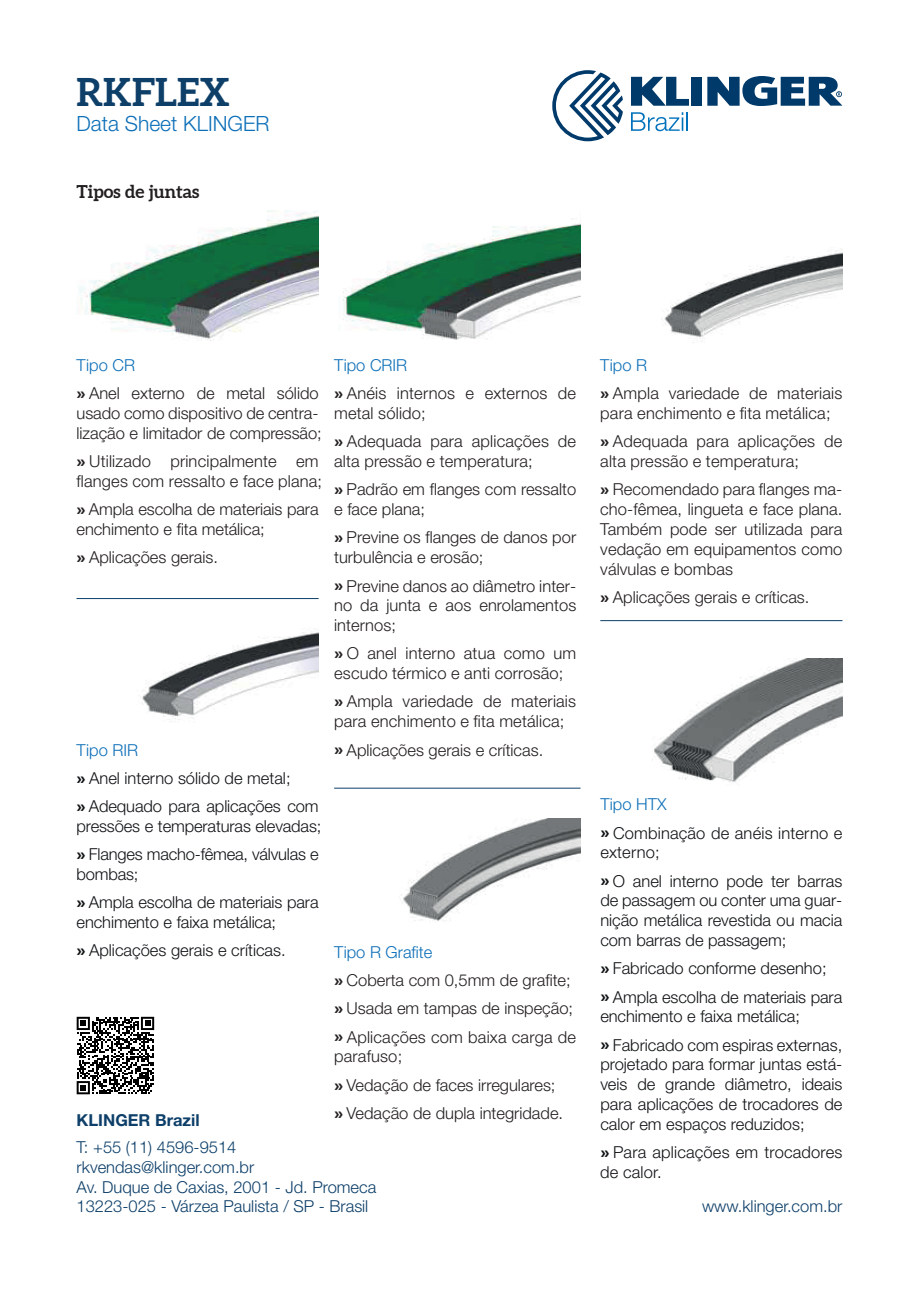
<style>
.page{position:relative;width:919px;height:1289px;background:#fff}
.page>*{position:absolute;margin:0;border:0;box-sizing:border-box;transform-origin:0 0}
.t1{font:700 39px "Aleo";color:#0d3f69}
.t2{font:300 21px "Helvetica Neue LT Pro";color:#0d6fb8}
.t3{font:700 18px "Aleo";color:#231f20}
.t4{font:300 16.5px/28.3px "Helvetica Neue LT Pro";letter-spacing:.005em;color:#231f20}
.t5{font:300 16.5px/28.3px "Helvetica Neue LT Pro";letter-spacing:-.005em;color:#101315}
.t6{font:300 16.5px/19.8px "Helvetica Neue LT Pro";color:#0d3f69}
.t7{font:700 16.5px "Helvetica Neue LT Pro";color:#0d3f69}
.s1{color:#0d6fb8}
.s2{font-family:"Arimo";font-weight:700}
</style>
<div class="page">
<div style="left:691px;top:77px;width:11px;height:29px;background:#003a6a"></div>
<svg style="left:631px;top:77px;width:58px;height:29px"></svg>
<svg style="left:707px;top:76px;width:135px;height:30px"></svg>
<svg style="left:552px;top:70px;width:71px;height:71px"></svg>
<svg style="left:631px;top:112px;width:57px;height:19px"></svg>
<svg style="left:77px;top:1016px;width:77px;height:78px"></svg>
<img style="left:79px;top:211px;width:239px;height:130px">
<img style="left:343px;top:218px;width:237px;height:122px">
<img style="left:661px;top:250px;width:181px;height:93px">
<img style="left:141px;top:628px;width:177px;height:94px">
<img style="left:401px;top:818px;width:179px;height:104px">
<img style="left:652px;top:658px;width:190px;height:124px">
<hr style="left:76px;top:598px;width:242px;height:1px;background:#0d3f69">
<hr style="left:334px;top:787px;width:246px;height:1px;background:#0d3f69">
<hr style="left:600px;top:620px;width:242px;height:1px;background:#0d3f69">
<h1 class="t1" style="left:77px;top:67px;width:155px">RKFLEX</h1>
<p class="t2" style="left:77px;top:110px;width:194px">Data Sheet KLINGER</p>
<p class="t3" style="left:77px;top:181px;width:124px">Tipos de juntas</p>
<p class="t4" style="left:77px;top:350px;width:243px"><span class="s1">Tipo CR<br></span><span class="s2">»</span> Anel externo de metal sólido</p>
<p class="t4" style="left:77px;top:403px;width:247px;line-height:19.8px">usado como dispositivo de centra&shy;lização e limitador de compressão;</p>
<p class="t4" style="left:77px;top:451px;width:247px;line-height:19.6px"><span class="s2">»</span> Utilizado principalmente em flanges com ressalto e face plana;</p>
<p class="t4" style="left:77px;top:499px;width:243px;line-height:19.6px"><span class="s2">»</span> Ampla escolha de materiais para enchimento e fita metálica;</p>
<p class="t4" style="left:77px;top:543px;width:143px"><span class="s2">»</span> Aplicações gerais.</p>
<p class="t4" style="left:334px;top:350px;width:243px"><span class="s1">Tipo CRIR<br></span><span class="s2">»</span> Anéis internos e externos de</p>
<p class="t4" style="left:334px;top:398px;width:243px">metal sólido;<br><span class="s2">»</span> Adequada para aplicações de</p>
<p class="t4" style="left:334px;top:446px;width:243px">alta pressão e temperatura;<br><span class="s2">»</span> Padrão em flanges com ressalto</p>
<p class="t4" style="left:334px;top:494px;width:243px">e face plana;<br><span class="s2">»</span> Previne os flanges de danos por</p>
<p class="t4" style="left:334px;top:542px;width:243px">turbulência e erosão;<br><span class="s2">»</span> Previne danos ao diâmetro inter-</p>
<p class="t4" style="left:334px;top:595px;width:244px;line-height:19.8px">no da junta e aos enrolamentos internos;</p>
<p class="t4" style="left:334px;top:643px;width:243px;line-height:19.6px"><span class="s2">»</span> O anel interno atua como um escudo térmico e anti corrosão;</p>
<p class="t4" style="left:334px;top:691px;width:243px;line-height:19.6px"><span class="s2">»</span> Ampla variedade de materiais para enchimento e fita metálica;</p>
<p class="t4" style="left:334px;top:735px;width:211px"><span class="s2">»</span> Aplicações gerais e críticas.</p>
<p class="t5" style="left:77px;top:735px;width:243px"><span class="s1">Tipo RIR<br></span><span class="s2">»</span> Anel interno sólido de metal;<br><span class="s2">»</span> Adequado para aplicações com</p>
<p class="t5" style="left:77px;top:811px;width:246px">pressões e temperaturas elevadas; <span class="s2">»</span> Flanges macho-fêmea, válvulas e</p>
<p class="t5" style="left:77px;top:859px;width:243px">bombas;<br><span class="s2">»</span> Ampla escolha de materiais para</p>
<p class="t5" style="left:77px;top:907px;width:211px">enchimento e faixa metálica; <span class="s2">»</span> Aplicações gerais e críticas.</p>
<p class="t4" style="left:334px;top:937px;width:243px"><span class="s1">Tipo R Grafite<br></span><span class="s2">»</span> Coberta com 0,5mm de grafite; <span class="s2">»</span> Usada em tampas de inspeção; <span class="s2">»</span> Aplicações com baixa carga de</p>
<p class="t4" style="left:334px;top:1041px;width:230px">parafuso;<br><span class="s2">»</span> Vedação de faces irregulares; <span class="s2">»</span> Vedação de dupla integridade.</p>
<p class="t7" style="left:77px;top:1109px;width:125px">KLINGER Brazil</p>
<p class="t6" style="left:77px;top:1136px;width:301px">T: +55 (11) 4596-9514 rkvendas@klinger.com.br<br>Av. Duque de Caxias, 2001 - Jd. Promeca<br>13223-025 - Várzea Paulista / SP - Brasil</p>
<p class="t4" style="left:600px;top:350px;width:243px"><span class="s1">Tipo R<br></span><span class="s2">»</span> Ampla variedade de materiais</p>
<p class="t4" style="left:600px;top:398px;width:243px">para enchimento e fita metálica; <span class="s2">»</span> Adequada para aplicações de</p>
<p class="t4" style="left:600px;top:446px;width:243px">alta pressão e temperatura;<br><span class="s2">»</span> Recomendado para flanges ma-</p>
<p class="t4" style="left:600px;top:499px;width:244px;line-height:19.8px;text-align:justify">cho-fêmea, lingueta e face plana.<br>Também pode ser utilizada para vedação em equipamentos como válvulas e bombas</p>
<p class="t4" style="left:600px;top:582px;width:211px"><span class="s2">»</span> Aplicações gerais e críticas.</p>
<p class="t5" style="left:600px;top:789px;width:243px"><span class="s1">Tipo HTX<br></span><span class="s2">»</span> Combinação de anéis interno e</p>
<p class="t5" style="left:600px;top:837px;width:243px">externo;<br><span class="s2">»</span> O anel interno pode ter barras</p>
<p class="t5" style="left:600px;top:890px;width:243px;line-height:19.8px;text-align:justify">de passagem ou conter uma guar&shy;nição metálica revestida ou macia com barras de passagem;</p>
<p class="t5" style="left:600px;top:954px;width:243px"><span class="s2">»</span> Fabricado conforme desenho;<br><span class="s2">»</span> Ampla escolha de materiais para</p>
<p class="t5" style="left:600px;top:1001px;width:243px">enchimento e faixa metálica;<br><span class="s2">»</span> Fabricado com espiras externas,</p>
<p class="t5" style="left:600px;top:1054px;width:243px;line-height:19.8px;text-align:justify">projetado para formar juntas está&shy;veis de grande diâmetro, ideais para aplicações de trocadores de calor em espaços reduzidos;</p>
<p class="t5" style="left:600px;top:1142px;width:243px;line-height:19.6px"><span class="s2">»</span> Para aplicações em trocadores de calor.</p>
<p class="t6" style="left:702px;top:1196px;width:142px">www.klinger.com.br</p>
</div>
